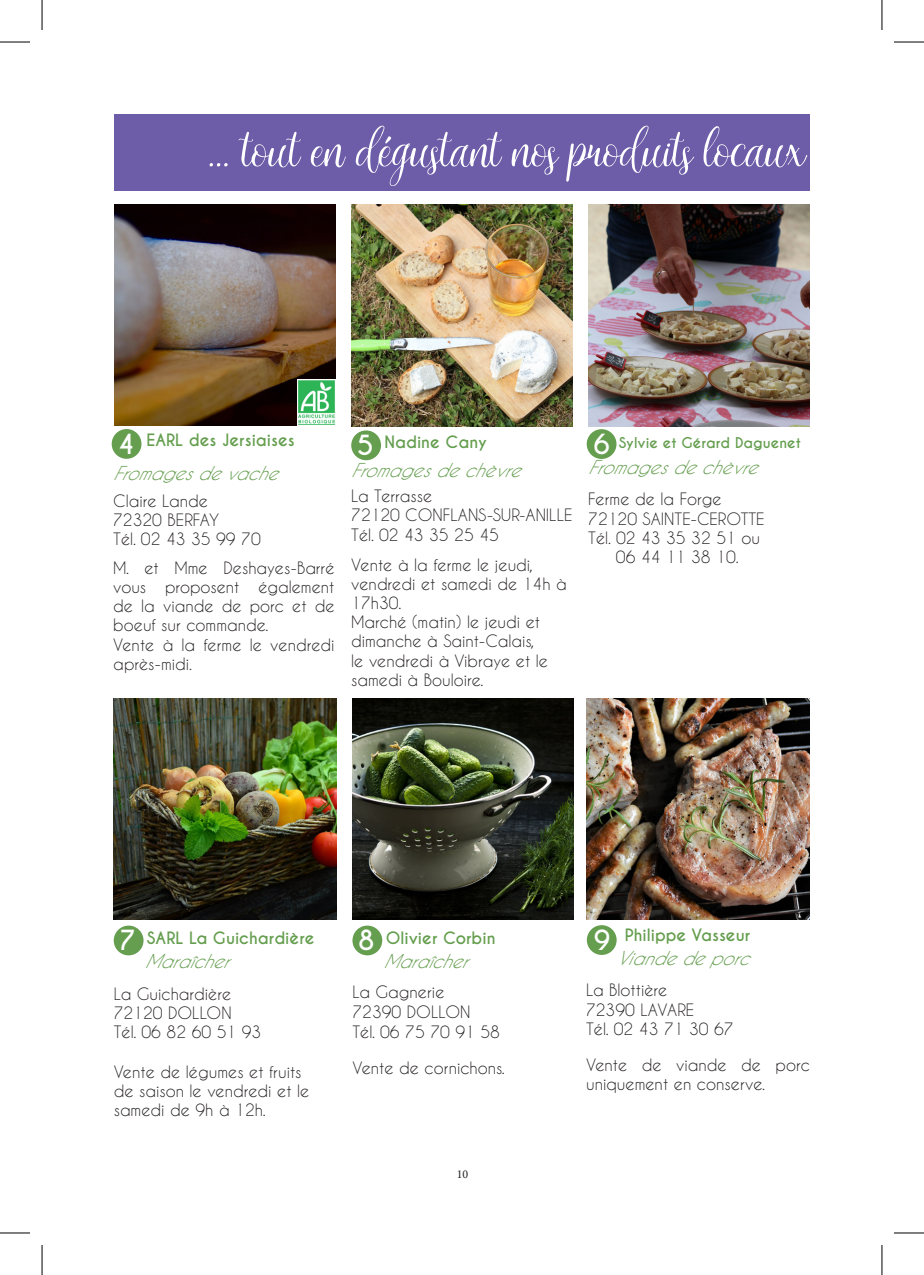
<style>
.page{position:relative;width:924px;height:1275px;background:#fff}
.page>*{position:absolute;margin:0;border:0;box-sizing:border-box;transform-origin:0 0}
.t1{font:58px "arabella";color:#fff}
.t2{font:700 26px "Caviar Dreams";color:#fff}
.t3{font:italic 18px "Caviar Dreams";color:#649e4e}
.t4{font:16px/19.2px "Caviar Dreams";color:#231f20}
.t5{font:700 16px "Caviar Dreams";color:#649e4e}
.t6{font:700 14px "Caviar Dreams";color:#649e4e}
.t7{font:12px "Minion Pro";color:#231f20}
</style>
<div class="page">
<img style="left:114px;top:205px;width:221px;height:221px">
<img style="left:297px;top:379px;width:38px;height:47px">
<div style="left:114px;top:114px;width:695px;height:76px;background:#6d5da8"></div>
<img style="left:351px;top:205px;width:221px;height:221px">
<img style="left:352px;top:698px;width:221px;height:221px">
<img style="left:588px;top:205px;width:221px;height:221px">
<img style="left:113px;top:698px;width:223px;height:221px">
<div style="left:112px;top:429px;width:29px;height:30px;background:#649e4e;border-radius:50%"></div>
<div style="left:351px;top:430px;width:30px;height:30px;background:#649e4e;border-radius:50%"></div>
<div style="left:586px;top:429px;width:30px;height:30px;background:#649e4e;border-radius:50%"></div>
<div style="left:114px;top:925px;width:29px;height:30px;background:#649e4e;border-radius:50%"></div>
<div style="left:352px;top:925px;width:30px;height:30px;background:#649e4e;border-radius:50%"></div>
<img style="left:586px;top:698px;width:223px;height:221px">
<div style="left:586px;top:925px;width:30px;height:30px;background:#649e4e;border-radius:50%"></div>
<hr style="left:0;top:42px;width:30px;height:1px;background:#000">
<hr style="left:893px;top:42px;width:30px;height:1px;background:#000">
<hr style="left:0;top:1232px;width:30px;height:1px;background:#000">
<hr style="left:893px;top:1232px;width:30px;height:1px;background:#000">
<hr style="left:42px;top:0;width:1px;height:30px;background:#000">
<hr style="left:42px;top:1245px;width:1px;height:30px;background:#000">
<hr style="left:881px;top:0;width:1px;height:30px;background:#000">
<hr style="left:881px;top:1245px;width:1px;height:30px;background:#000">
<p class="t1" style="left:208px;top:115px;width:598px">... tout en dégustant nos produits locaux</p>
<p class="t2" style="left:117px;top:428px;width:19px">4</p>
<p class="t2" style="left:357px;top:429px;width:18px">5</p>
<p class="t2" style="left:593px;top:428px;width:18px">6</p>
<p class="t5" style="left:146px;top:430px;width:150px">EARL des Jersiaises</p>
<p class="t3" style="left:113px;top:463px;width:172px">Fromagesdevache</p>
<p class="t4" style="left:113px;top:490px;width:96px">Claire Lande</p>
<p class="t4" style="left:113px;top:510px;width:108px">72320 BERFAY</p>
<p class="t4" style="left:113px;top:529px;width:149px">Tél. 02 43 35 99 70</p>
<p class="t4" style="left:113px;top:558px;width:223px;text-align:justify">M. et Mme Deshayes-Barré vous proposent également de la viande de porc et de boeuf sur commande.</p>
<p class="t4" style="left:113px;top:634px;width:223px">Vente à la ferme le vendredi après-midi.</p>
<p class="t5" style="left:384px;top:432px;width:104px">Nadine Cany</p>
<p class="t3" style="left:351px;top:460px;width:177px">Fromagesdechèvre</p>
<p class="t4" style="left:351px;top:486px;width:82px">La Terrasse</p>
<p class="t4" style="left:351px;top:505px;width:223px">72120 CONFLANS-SUR-ANILLE</p>
<p class="t4" style="left:351px;top:524px;width:149px">Tél. 02 43 35 25 45</p>
<p class="t4" style="left:351px;top:554px;width:217px">Vente à la ferme le jeudi, vendredi et samedi de 14h à<br>17h30.</p>
<p class="t4" style="left:351px;top:612px;width:198px">Marché (matin) le jeudi et dimanche à Saint-Calais, le vendredi à Vibraye et le samedi à Bouloire.</p>
<p class="t6" style="left:618px;top:434px;width:184px">Sylvie et Gérard Daguenet</p>
<p class="t3" style="left:588px;top:457px;width:177px">Fromagesdechèvre</p>
<p class="t4" style="left:588px;top:489px;width:135px">Ferme de la Forge</p>
<p class="t4" style="left:588px;top:508px;width:178px">72120 SAINTE-CEROTTE</p>
<p class="t4" style="left:588px;top:528px;width:173px">Tél. 02 43 35 32 51 ou</p>
<p class="t4" style="left:615px;top:547px;width:124px">06 44 11 38 10.</p>
<p class="t2" style="left:119px;top:924px;width:18px">7</p>
<p class="t2" style="left:358px;top:924px;width:18px">8</p>
<p class="t5" style="left:385px;top:928px;width:111px">Olivier Corbin</p>
<p class="t3" style="left:383px;top:951px;width:91px">Maraîcher</p>
<p class="t4" style="left:352px;top:982px;width:93px">La Gagnerie</p>
<p class="t4" style="left:352px;top:1002px;width:119px">72390 DOLLON</p>
<p class="t4" style="left:352px;top:1021px;width:149px">Tél. 06 75 70 91 58</p>
<p class="t4" style="left:352px;top:1057px;width:154px">Vente de cornichons.</p>
<p class="t5" style="left:147px;top:928px;width:169px">SARL La Guichardière</p>
<p class="t3" style="left:145px;top:951px;width:91px">Maraîcher</p>
<p class="t4" style="left:114px;top:983px;width:119px">La Guichardière</p>
<p class="t4" style="left:114px;top:1002px;width:119px">72120 DOLLON</p>
<p class="t4" style="left:114px;top:1022px;width:149px">Tél. 06 82 60 51 93</p>
<p class="t4" style="left:114px;top:1062px;width:197px">Vente de légumes et fruits de saison le vendredi et le samedi de 9h à 12h.</p>
<p class="t7" style="left:456px;top:1166px;width:13px">10</p>
<p class="t5" style="left:624px;top:925px;width:127px">Philippe Vasseur</p>
<p class="t3" style="left:616px;top:948px;width:140px">Viandedeporc</p>
<p class="t4" style="left:586px;top:980px;width:83px">La Blottière</p>
<p class="t4" style="left:586px;top:999px;width:110px">72390 LAVARE</p>
<p class="t4" style="left:586px;top:1019px;width:149px">Tél. 02 43 71 30 67</p>
<p class="t4" style="left:586px;top:1055px;width:225px">Vente de viande de porc uniquement en conserve.</p>
<p class="t2" style="left:593px;top:924px;width:18px">9</p>
</div>
